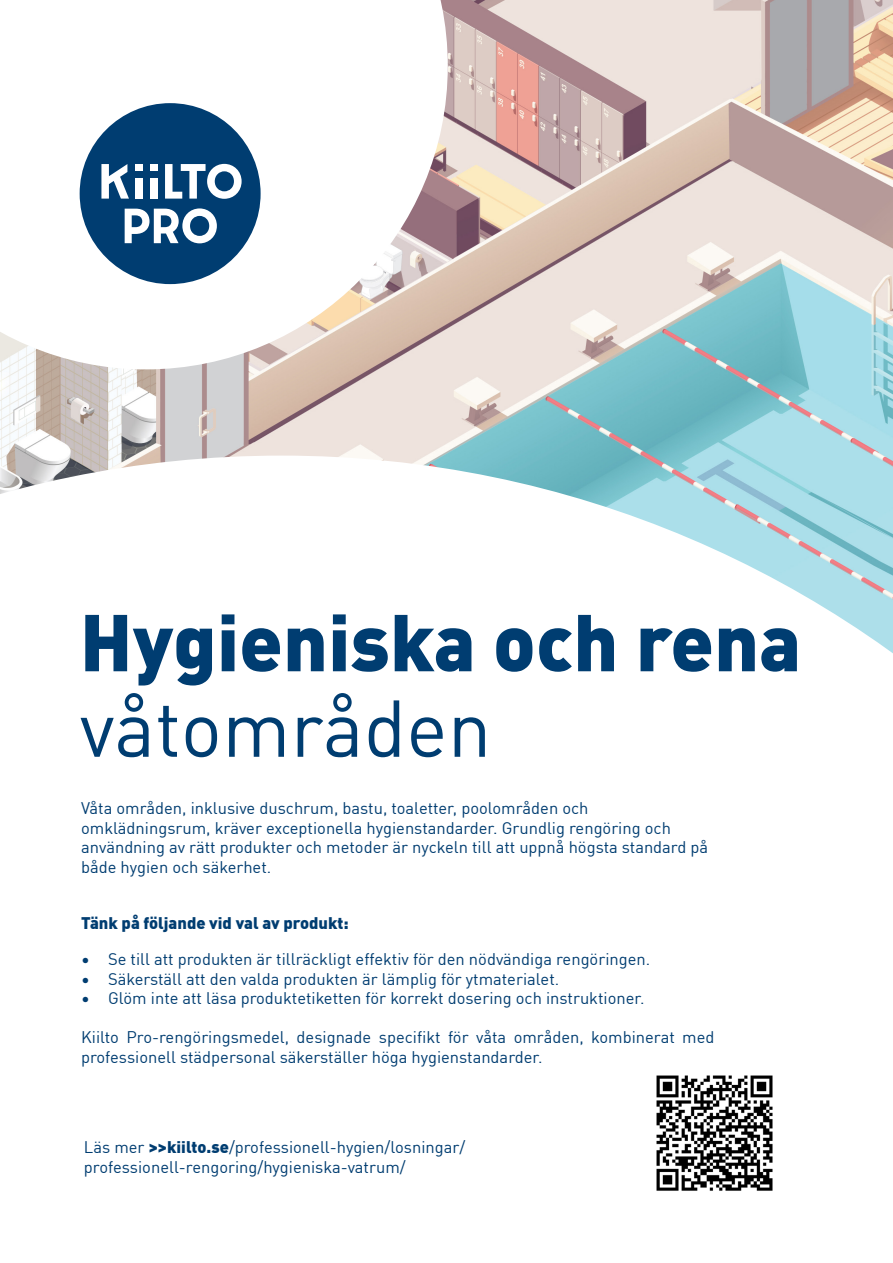
<style>
.page{position:relative;width:893px;height:1263px;background:#fff}
.page>*{position:absolute;margin:0;border:0;box-sizing:border-box;transform-origin:0 0}
.t1{font:900 79.2px/85.5px "DIN Pro";color:#003d71}
.t2{font:16.5px/19.5px "DIN Pro";color:#003d71}
.t3{font:900 16.5px "DIN Pro";color:#003d71}
.s1{font-weight:400}
.s2{font-weight:900}
</style>
<div class="page">
<img style="left:0;top:0;width:893px;height:456px">
<svg style="left:0;top:456px;width:893px;height:197px"></svg>
<svg style="left:0;top:0;width:448px;height:369px"></svg>
<div style="left:80px;top:103px;width:181px;height:181px;background:#003d71;border-radius:50%"></div>
<div style="left:150px;top:178px;width:8px;height:21px;background:#fff"></div>
<div style="left:150px;top:164px;width:8px;height:7px;background:#fff"></div>
<svg style="left:165px;top:164px;width:77px;height:35px"></svg>
<svg style="left:101px;top:164px;width:28px;height:35px"></svg>
<div style="left:135px;top:178px;width:7px;height:21px;background:#fff"></div>
<div style="left:135px;top:164px;width:7px;height:7px;background:#fff"></div>
<svg style="left:125px;top:208px;width:92px;height:35px"></svg>
<img style="left:656px;top:1075px;width:117px;height:116px">
<p class="t1" style="left:80px;top:595px;width:723px">Hygieniska och rena <span class="s1">våtområden</span></p>
<p class="t2" style="left:81px;top:797px;width:629px">Våta områden, inklusive duschrum, bastu, toaletter, poolområden och omklädningsrum, kräver exceptionella hygienstandarder. Grundlig rengöring och användning av rätt produkter och metoder är nyckeln till att uppnå högsta standard på både hygien och säkerhet.</p>
<p class="t3" style="left:81px;top:909px;width:269px">Tänk på följande vid val av produkt:</p>
<p class="t2" style="left:81px;top:948px;width:571px">• Se till att produkten är tillräckligt effektiv för den nödvändiga rengöringen.</p>
<p class="t2" style="left:81px;top:968px;width:480px">• Säkerställ att den valda produkten är lämplig för ytmaterialet.</p>
<p class="t2" style="left:81px;top:987px;width:565px">• Glöm inte att läsa produktetiketten för korrekt dosering och instruktioner.</p>
<p class="t2" style="left:81px;top:1026px;width:635px">Kiilto Pro-rengöringsmedel, designade specifikt för våta områden, kombinerat med professionell städpersonal säkerställer höga hygienstandarder.</p>
<p class="t2" style="left:84px;top:1136px;width:383px">Läs mer <span class="s2">&gt;&gt;kiilto.se</span>/professionell-hygien/losningar/ professionell-rengoring/hygieniska-vatrum/</p>
</div>
